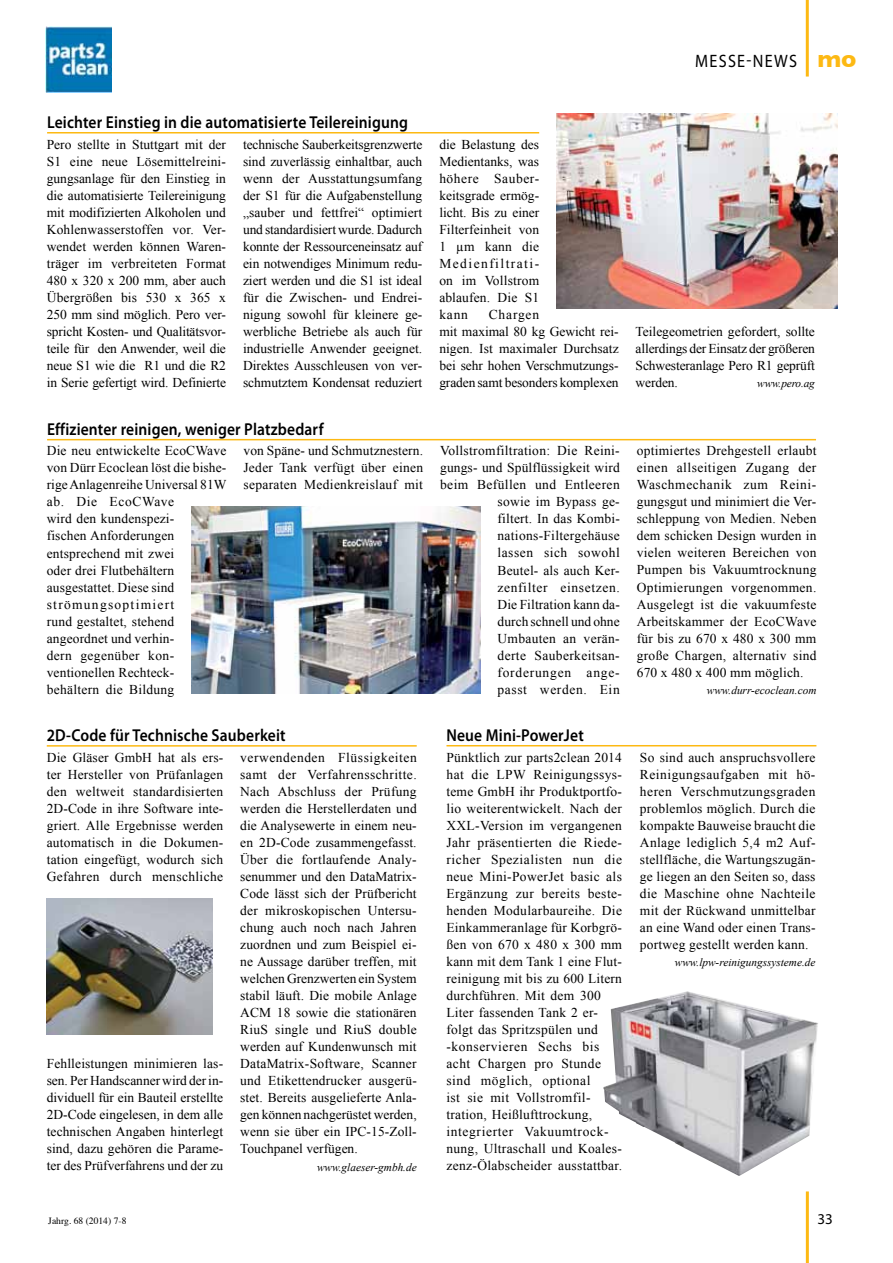
<style>
.page{position:relative;width:893px;height:1263px;background:#fff}
.page>*{position:absolute;margin:0;border:0;box-sizing:border-box;transform-origin:0 0}
.t1{font:18px "Myriad Pro";letter-spacing:.08em;color:#000;scale:.9 1}
.t2{font:600 17.25px "Myriad Pro";letter-spacing:.01em;color:#000;scale:.9 1}
.t3{font:15px "Myriad Pro";color:#000}
.t4{font:13.5px/17px "Times New Roman";letter-spacing:.015em;color:#000;text-align:justify}
.t5{font:13.5px/17px "Times New Roman";letter-spacing:-.005em;color:#000}
.t6{font:italic 11.25px "Times New Roman";color:#000}
.t7{font:9.6px "Times";color:#000}
.s1{font-family:"Gill Sans";font-weight:700;font-size:24px;color:#fdb913}
</style>
<div class="page">
<hr style="left:806px;top:1191px;width:3px;height:72px;background:#fdb913">
<hr style="left:806px;top:0;width:3px;height:77px;background:#fdb913">
<hr style="left:47px;top:132px;width:492px;height:1px;background:#fdb913">
<hr style="left:446px;top:745px;width:370px;height:1px;background:#fdb913">
<hr style="left:47px;top:439px;width:769px;height:1px;background:#fdb913">
<img style="left:191px;top:506px;width:289px;height:188px">
<img style="left:556px;top:114px;width:282px;height:194px">
<img style="left:45px;top:26px;width:66px;height:66px">
<hr style="left:47px;top:745px;width:370px;height:2px;background:#fdb913">
<img style="left:47px;top:898px;width:166px;height:136px">
<img style="left:603px;top:991px;width:215px;height:185px">
<h1 class="t1" style="left:695px;top:49px;width:181px">MESSE-NEWS <span class="s1">mo</span></h1>
<p class="t2" style="left:47px;top:111px;width:403px">Leichter Einstieg in die automatisierte Teilereinigung</p>
<p class="t4" style="left:47px;top:136px;width:181px">Pero stellte in Stuttgart mit der S1 eine neue Lösemittelreini&shy;gungsanlage für den Einstieg in die automatisierte Teilereinigung mit modifizierten Alkoholen und Kohlenwasserstoffen vor. Ver&shy;wendet werden können Waren&shy;träger im verbreiteten Format 480 x 320 x 200 mm, aber auch Übergrößen bis 530 x 365 x 250 mm sind möglich. Pero ver&shy;spricht Kosten- und Qualitätsvor&shy;teile für den Anwender, weil die neue S1 wie die R1 und die R2 in Serie gefertigt wird. Definierte</p>
<p class="t4" style="left:243px;top:136px;width:181px">technische Sauberkeitsgrenzwerte sind zuverlässig einhaltbar, auch wenn der Ausstattungsumfang der S1 für die Aufgabenstellung „sauber und fettfrei“ optimiert und standardisiert wurde. Dadurch konnte der Ressourceneinsatz auf ein notwendiges Minimum redu&shy;ziert werden und die S1 ist ideal für die Zwischen- und Endrei&shy;nigung sowohl für kleinere ge&shy;werbliche Betriebe als auch für industrielle Anwender geeignet.<br>Direktes Ausschleusen von ver&shy;schmutztem Kondensat reduziert</p>
<p class="t4" style="left:439px;top:136px;width:101px">die Belastung des Medientanks, was höhere Sauber&shy;keitsgrade ermög&shy;licht. Bis zu einer Filterfeinheit von 1 µm kann die Medienfiltrati&shy;on im Vollstrom ablaufen. Die S1 kann</p>
<p class="t5" style="left:439px;top:306px;width:181px;text-indent:49px">Chargen<br>mit maximal 80 kg Gewicht rei&shy;nigen. Ist maximaler Durchsatz bei sehr hohen Verschmutzungs&shy;graden samt besonders komplexen</p>
<p class="t4" style="left:636px;top:323px;width:181px">Teilegeometrien gefordert, sollte allerdings der Einsatz der größeren Schwesteranlage Pero R1 geprüft werden.</p>
<p class="t6" style="left:757px;top:376px;width:59px">www.pero.ag</p>
<p class="t2" style="left:47px;top:418px;width:309px">Effizienter reinigen, weniger Platzbedarf</p>
<p class="t4" style="left:47px;top:442px;width:181px;text-align:left">Die neu entwickelte EcoCWave von Dürr Ecoclean löst die bishe&shy;rige Anlagenreihe Universal 81W ab. Die EcoCWave<br>wird den kundenspezi-<br>fischen Anforderungen entsprechend mit zwei<br>oder drei Flutbehältern ausgestattet. Diese sind strömungsoptimiert<br>rund gestaltet, stehend angeordnet und verhin-<br>dern gegenüber kon&shy;ventionellen Rechteck&shy;behältern die Bildung</p>
<p class="t4" style="left:243px;top:442px;width:181px">von Späne- und Schmutznestern.<br>Jeder Tank verfügt über einen separaten Medienkreislauf mit</p>
<p class="t4" style="left:440px;top:442px;width:181px;text-align:right">Vollstromfiltration: Die Reini&shy;gungs- und Spülflüssigkeit wird beim Befüllen und Entleeren sowie im Bypass ge-<br>filtert. In das Kombi&shy;nations-Filtergehäuse<br>lassen sich sowohl<br>Beutel- als auch Ker-<br>zenfilter einsetzen.<br>Die Filtration kann da-<br>durch schnell und ohne<br>Umbauten an verän-<br>derte Sauberkeitsan&shy;forderungen ange-<br>passt werden. Ein</p>
<p class="t4" style="left:637px;top:442px;width:181px">optimiertes Drehgestell erlaubt einen allseitigen Zugang der Waschmechanik zum Reini&shy;gungsgut und minimiert die Ver&shy;schleppung von Medien. Neben dem schicken Design wurden in vielen weiteren Bereichen von Pumpen bis Vakuumtrocknung Optimierungen vorgenommen.<br>Ausgelegt ist die vakuumfeste Arbeitskammer der EcoCWave für bis zu 670 x 480 x 300 mm große Chargen, alternativ sind 670 x 480 x 400 mm möglich.</p>
<p class="t6" style="left:707px;top:682px;width:111px">www.durr-ecoclean.com</p>
<p class="t2" style="left:47px;top:724px;width:267px">2D-Code für Technische Sauberkeit</p>
<p class="t4" style="left:47px;top:749px;width:178px">Die Gläser GmbH hat als ers&shy;ter Hersteller von Prüfanlagen den weltweit standardisierten 2D-Code in ihre Software inte&shy;griert. Alle Ergebnisse werden automatisch in die Dokumen&shy;tation eingefügt, wodurch sich Gefahren durch menschliche</p>
<p class="t4" style="left:240px;top:749px;width:178px">verwendenden Flüssigkeiten samt der Verfahrensschritte.<br>Nach Abschluss der Prüfung werden die Herstellerdaten und die Analysewerte in einem neu&shy;en 2D-Code zusammengefasst.<br>Über die fortlaufende Analy&shy;senummer und den DataMatrix-Code lässt sich der Prüfbericht der mikroskopischen Untersu&shy;chung auch noch nach Jahren zuordnen und zum Beispiel ei&shy;ne Aussage darüber treffen, mit welchen Grenzwerten ein System stabil läuft. Die mobile Anlage ACM 18 sowie die stationären RiuS single und RiuS double werden auf Kundenwunsch mit DataMatrix-Software, Scanner und Etikettendrucker ausgerü&shy;stet. Bereits ausgelieferte Anla&shy;gen können nachgerüstet werden, wenn sie über ein IPC-15-Zoll-Touchpanel verfügen.</p>
<p class="t6" style="left:317px;top:1159px;width:101px">www.glaeser-gmbh.de</p>
<p class="t4" style="left:47px;top:1055px;width:178px">Fehlleistungen minimieren las&shy;sen. Per Handscanner wird der in&shy;dividuell für ein Bauteil erstellte 2D-Code eingelesen, in dem alle technischen Angaben hinterlegt sind, dazu gehören die Parame&shy;ter des Prüfverfahrens und der zu</p>
<p class="t2" style="left:446px;top:724px;width:154px">Neue Mini-PowerJet</p>
<p class="t4" style="left:446px;top:749px;width:177px;text-align:left">Pünktlich zur parts2clean 2014 hat die LPW Reinigungssys&shy;teme GmbH ihr Produktportfo&shy;lio weiterentwickelt. Nach der<br>XXL-Version im vergangenen<br>Jahr präsentierten die Riede&shy;richer Spezialisten nun die neue Mini-PowerJet basic als<br>Ergänzung zur bereits beste&shy;henden Modularbaureihe. Die<br>Einkammeranlage für Korbgrö&shy;ßen von 670 x 480 x 300 mm kann mit dem Tank 1 eine Flut&shy;reinigung mit bis zu 600 Litern durchführen. Mit dem 300<br>Liter fassenden Tank 2 er&shy;folgt das Spritzspülen und -konservieren Sechs bis acht Chargen pro Stunde sind möglich, optional<br>ist sie mit Vollstromfil&shy;tration, Heißlufttrockung, integrierter Vakuumtrock&shy;nung, Ultraschall und Koales&shy;zenz-Ölabscheider ausstattbar.</p>
<p class="t4" style="left:640px;top:749px;width:177px">So sind auch anspruchsvollere Reinigungsaufgaben mit hö&shy;heren Verschmutzungsgraden problemlos möglich. Durch die kompakte Bauweise braucht die Anlage lediglich 5,4 m2 Auf&shy;stellfläche, die Wartungszugän&shy;ge liegen an den Seiten so, dass die Maschine ohne Nachteile mit der Rückwand unmittelbar an eine Wand oder einen Trans&shy;portweg gestellt werden kann.</p>
<p class="t6" style="left:675px;top:955px;width:142px">www.lpw-reinigungssysteme.de</p>
<p class="t7" style="left:48px;top:1212px;width:80px">Jahrg. 68 (2014) 7-8</p>
<p class="t3" style="left:817px;top:1210px;width:17px">33</p>
</div>
